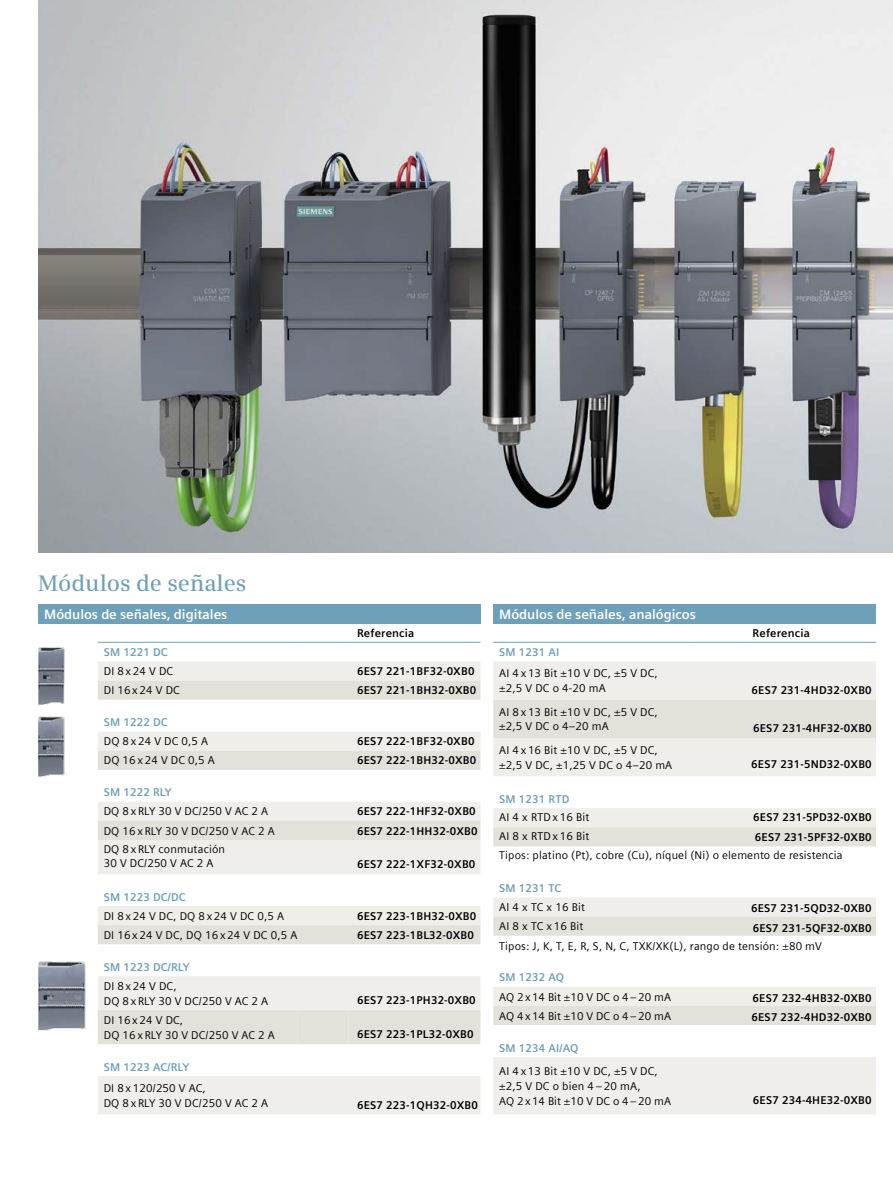
<style>
.page{position:relative;width:893px;height:1191px;background:#fff}
.page>*{position:absolute;margin:0;border:0;box-sizing:border-box;transform-origin:0 0}
.t1{font:600 22.5px "Siemens Serif";letter-spacing:-.005em;color:#6ea0ba}
.t2{font:700 13.5px "Siemens Sans Global";letter-spacing:-.005em;color:#fff}
.t3{font:11.25px/14.9px "Siemens Sans Global";letter-spacing:.015em;color:#000}
.t4{font:700 11.25px "Siemens Sans Global";letter-spacing:.015em;color:#000}
.t5{font:700 11.25px "Siemens Sans Global";letter-spacing:.015em;color:#6ea0ba}
</style>
<div class="page">
<div style="left:38px;top:604px;width:442px;height:19px;background:#6ea0ba"></div>
<svg style="left:98px;top:661px;width:382px;height:453px;fill:#efeeea"></svg>
<svg style="left:98px;top:680px;width:382px;height:245px"></svg>
<svg style="left:98px;top:925px;width:382px;height:119px"></svg>
<hr style="left:98px;top:642px;width:200px;height:1px;background:#6ea0ba">
<hr style="left:298px;top:642px;width:51px;height:1px;background:#6ea0ba">
<hr style="left:349px;top:642px;width:131px;height:1px;background:#6ea0ba">
<img style="left:38px;top:647px;width:27px;height:58px">
<img style="left:38px;top:716px;width:27px;height:61px">
<img style="left:38px;top:961px;width:48px;height:70px">
<div style="left:493px;top:604px;width:383px;height:19px;background:#6ea0ba"></div>
<svg style="left:493px;top:661px;width:383px;height:453px;fill:#efeeea"></svg>
<svg style="left:493px;top:699px;width:383px;height:326px"></svg>
<hr style="left:493px;top:642px;width:200px;height:1px;background:#6ea0ba">
<hr style="left:693px;top:642px;width:51px;height:1px;background:#6ea0ba">
<hr style="left:744px;top:642px;width:132px;height:1px;background:#6ea0ba">
<img style="left:38px;top:0;width:855px;height:553px">
<h1 class="t1" style="left:38px;top:570px;width:210px">Módulos de señales</h1>
<p class="t2" style="left:44px;top:606px;width:185px">Módulos de señales, digitales</p>
<p class="t4" style="left:357px;top:626px;width:59px">Referencia</p>
<p class="t5" style="left:104px;top:645px;width:66px">SM 1221 DC</p>
<p class="t3" style="left:104px;top:664px;width:71px">DI 8 x 24 V DC</p>
<p class="t4" style="left:357px;top:664px;width:119px">6ES7 221-1BF32-0XB0</p>
<p class="t3" style="left:104px;top:683px;width:78px">DI 16 x 24 V DC</p>
<p class="t4" style="left:357px;top:684px;width:121px">6ES7 221-1BH32-0XB0</p>
<p class="t5" style="left:104px;top:715px;width:66px">SM 1222 DC</p>
<p class="t3" style="left:104px;top:734px;width:106px">DQ 8 x 24 V DC 0,5 A</p>
<p class="t4" style="left:357px;top:735px;width:119px">6ES7 222-1BF32-0XB0</p>
<p class="t3" style="left:104px;top:753px;width:113px">DQ 16 x 24 V DC 0,5 A</p>
<p class="t4" style="left:357px;top:754px;width:121px">6ES7 222-1BH32-0XB0</p>
<p class="t5" style="left:104px;top:786px;width:70px">SM 1222 RLY</p>
<p class="t3" style="left:104px;top:804px;width:166px">DQ 8 x RLY 30 V DC/250 V AC 2 A</p>
<p class="t4" style="left:357px;top:805px;width:120px">6ES7 222-1HF32-0XB0</p>
<p class="t3" style="left:104px;top:823px;width:173px">DQ 16 x RLY 30 V DC/250 V AC 2 A</p>
<p class="t4" style="left:357px;top:824px;width:122px">6ES7 222-1HH32-0XB0</p>
<p class="t3" style="left:104px;top:841px;width:123px">DQ 8 x RLY conmutación<br>30 V DC/250 V AC 2 A</p>
<p class="t4" style="left:357px;top:857px;width:120px">6ES7 222-1XF32-0XB0</p>
<p class="t5" style="left:104px;top:890px;width:84px">SM 1223 DC/DC</p>
<p class="t3" style="left:104px;top:909px;width:182px">DI 8 x 24 V DC, DQ 8 x 24 V DC 0,5 A</p>
<p class="t4" style="left:357px;top:909px;width:121px">6ES7 223-1BH32-0XB0</p>
<p class="t3" style="left:104px;top:928px;width:195px">DI 16 x 24 V DC, DQ 16 x 24 V DC 0,5 A</p>
<p class="t4" style="left:357px;top:928px;width:118px">6ES7 223-1BL32-0XB0</p>
<p class="t5" style="left:104px;top:960px;width:88px">SM 1223 DC/RLY</p>
<p class="t3" style="left:104px;top:979px;width:166px">DI 8 x 24 V DC,<br>DQ 8 x RLY 30 V DC/250 V AC 2 A</p>
<p class="t4" style="left:357px;top:993px;width:120px">6ES7 223-1PH32-0XB0</p>
<p class="t3" style="left:104px;top:1013px;width:173px">DI 16 x 24 V DC,<br>DQ 16 x RLY 30 V DC/250 V AC 2 A</p>
<p class="t5" style="left:104px;top:1060px;width:87px">SM 1223 AC/RLY</p>
<p class="t3" style="left:104px;top:1081px;width:166px">DI 8 x 120/250 V AC,<br>DQ 8 x RLY 30 V DC/250 V AC 2 A</p>
<p class="t4" style="left:357px;top:1027px;width:118px">6ES7 223-1PL32-0XB0</p>
<p class="t4" style="left:357px;top:1098px;width:122px">6ES7 223-1QH32-0XB0</p>
<p class="t2" style="left:499px;top:606px;width:198px">Módulos de señales, analógicos</p>
<p class="t5" style="left:499px;top:645px;width:62px">SM 1231 AI</p>
<p class="t3" style="left:499px;top:666px;width:160px">AI 4 x 13 Bit ±10 V DC, ±5 V DC, ±2,5 V DC o 4-20 mA</p>
<p class="t3" style="left:499px;top:704px;width:160px">AI 8 x 13 Bit ±10 V DC, ±5 V DC, ±2,5 V DC o 4–20 mA</p>
<p class="t3" style="left:499px;top:743px;width:175px">AI 4 x 16 Bit ±10 V DC, ±5 V DC, ±2,5 V DC, ±1,25 V DC o 4–20 mA</p>
<p class="t4" style="left:753px;top:626px;width:59px">Referencia</p>
<p class="t4" style="left:751px;top:683px;width:122px">6ES7 231-4HD32-0XB0</p>
<p class="t4" style="left:753px;top:721px;width:120px">6ES7 231-4HF32-0XB0</p>
<p class="t4" style="left:751px;top:757px;width:122px">6ES7 231-5ND32-0XB0</p>
<p class="t5" style="left:499px;top:792px;width:72px">SM 1231 RTD</p>
<p class="t3" style="left:499px;top:810px;width:91px">AI 4 x RTDx 16 Bit</p>
<p class="t4" style="left:753px;top:811px;width:120px">6ES7 231-5PD32-0XB0</p>
<p class="t3" style="left:499px;top:829px;width:91px">AI 8 x RTDx 16 Bit</p>
<p class="t4" style="left:755px;top:830px;width:118px">6ES7 231-5PF32-0XB0</p>
<p class="t3" style="left:499px;top:848px;width:345px">Tipos: platino (Pt), cobre (Cu), níquel (Ni) o elemento de resistencia</p>
<p class="t5" style="left:499px;top:881px;width:64px">SM 1231 TC</p>
<p class="t3" style="left:499px;top:900px;width:87px">AI 4 x TC x 16 Bit</p>
<p class="t4" style="left:751px;top:902px;width:122px">6ES7 231-5QD32-0XB0</p>
<p class="t3" style="left:499px;top:919px;width:86px">AI 8 x TC x 16 Bit</p>
<p class="t4" style="left:753px;top:921px;width:120px">6ES7 231-5QF32-0XB0</p>
<p class="t3" style="left:499px;top:938px;width:324px">Tipos: J, K, T, E, R, S, N, C, TXK/XK(L), rango de tensión: ±80 mV</p>
<p class="t5" style="left:499px;top:971px;width:67px">SM 1232 AQ</p>
<p class="t3" style="left:499px;top:989px;width:173px">AQ 2x14 Bit ±10 V DC o 4–20 mA</p>
<p class="t4" style="left:752px;top:991px;width:121px">6ES7 232-4HB32-0XB0</p>
<p class="t3" style="left:499px;top:1008px;width:173px">AQ 4x14 Bit ±10 V DC o 4–20 mA</p>
<p class="t4" style="left:751px;top:1010px;width:122px">6ES7 232-4HD32-0XB0</p>
<p class="t5" style="left:499px;top:1041px;width:81px">SM 1234 AI/AQ</p>
<p class="t3" style="left:499px;top:1064px;width:173px">AI 4 x 13 Bit ±10 V DC, ±5 V DC, ±2,5 V DC o bien 4 – 20 mA,<br>AQ 2x14 Bit ±10 V DC o 4–20 mA</p>
<p class="t4" style="left:753px;top:1093px;width:120px">6ES7 234-4HE32-0XB0</p>
</div>
